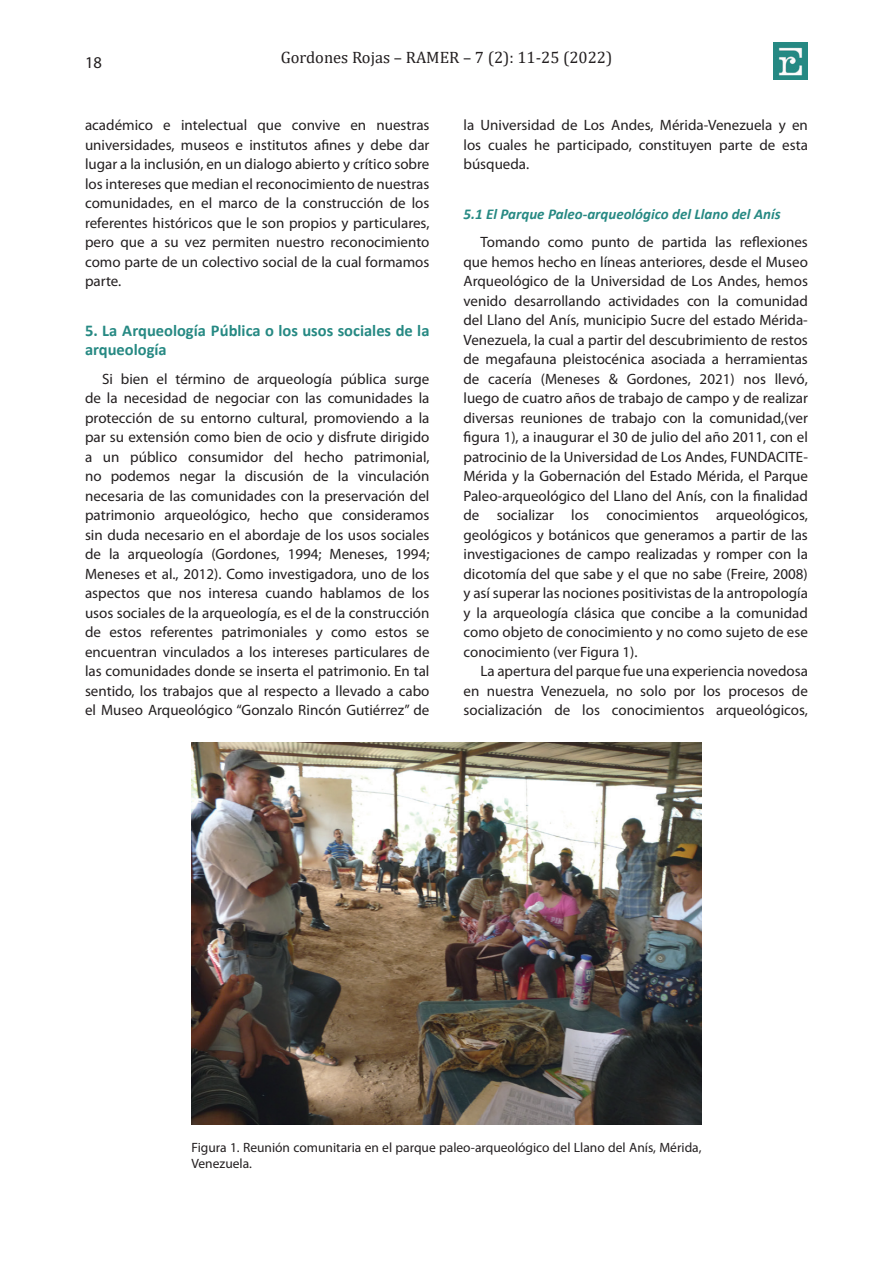
<style>
.page{position:relative;width:893px;height:1263px;background:#fff}
.page>*{position:absolute;margin:0;border:0;box-sizing:border-box;transform-origin:0 0}
.t1{font:700 16.5px/19.5px "Calibri";color:#268983}
.t2{font:16.5px "Cambria";color:#231f20}
.t3{font:16.5px "Myriad Pro";color:#231f20}
.t4{font:15px/19.5px "Myriad Pro";color:#231f20;text-align:justify}
.t5{font:italic 700 15px "Calibri";color:#268983}
.t6{font:13.5px/16.2px "Myriad Pro";color:#231f20}
</style>
<div class="page">
<img style="left:773px;top:42px;width:35px;height:37px">
<img style="left:191px;top:742px;width:510px;height:382px">
<p class="t3" style="left:85px;top:54px;width:18px">18</p>
<p class="t2" style="left:281px;top:47px;width:333px">Gordones Rojas – RAMER – 7 (2): 11-25 (2022)</p>
<p class="t4" style="left:85px;top:116px;width:346px">académico e intelectual que convive en nuestras universidades, museos e institutos afines y debe dar lugar a la inclusión, en un dialogo abierto y crítico sobre los intereses que median el reconocimiento de nuestras comunidades, en el marco de la construcción de los referentes históricos que le son propios y particulares, pero que a su vez permiten nuestro reconocimiento como parte de un colectivo social de la cual formamos parte.</p>
<p class="t1" style="left:85px;top:320px;width:346px">5. La Arqueología Pública o los usos sociales de la arqueología</p>
<p class="t4" style="left:85px;top:369px;width:346px;text-indent:17px">Si bien el término de arqueología pública surge de la necesidad de negociar con las comunidades la protección de su entorno cultural, promoviendo a la par su extensión como bien de ocio y disfrute dirigido a un público consumidor del hecho patrimonial, no podemos negar la discusión de la vinculación necesaria de las comunidades con la preservación del patrimonio arqueológico, hecho que consideramos sin duda necesario en el abordaje de los usos sociales de la arqueología (Gordones, 1994; Meneses, 1994; Meneses et al., 2012). Como investigadora, uno de los aspectos que nos interesa cuando hablamos de los usos sociales de la arqueología, es el de la construcción de estos referentes patrimoniales y como estos se encuentran vinculados a los intereses particulares de las comunidades donde se inserta el patrimonio. En tal sentido, los trabajos que al respecto a llevado a cabo el Museo Arqueológico “Gonzalo Rincón Gutiérrez” de</p>
<p class="t4" style="left:463px;top:116px;width:346px">la Universidad de Los Andes, Mérida-Venezuela y en los cuales he participado, constituyen parte de esta búsqueda.</p>
<p class="t5" style="left:463px;top:203px;width:319px">5.1 El Parque Paleo-arqueológico del Llano del Anís</p>
<p class="t4" style="left:463px;top:233px;width:346px;text-indent:17px">Tomando como punto de partida las reflexiones que hemos hecho en líneas anteriores, desde el Museo Arqueológico de la Universidad de Los Andes, hemos venido desarrollando actividades con la comunidad del Llano del Anís, municipio Sucre del estado Mérida-Venezuela, la cual a partir del descubrimiento de restos de megafauna pleistocénica asociada a herramientas de cacería (Meneses &amp; Gordones, 2021) nos llevó, luego de cuatro años de trabajo de campo y de realizar diversas reuniones de trabajo con la comunidad,(ver figura 1), a inaugurar el 30 de julio del año 2011, con el patrocinio de la Universidad de Los Andes, FUNDACITE-Mérida y la Gobernación del Estado Mérida, el Parque Paleo-arqueológico del Llano del Anís, con la finalidad de socializar los conocimientos arqueológicos, geológicos y botánicos que generamos a partir de las investigaciones de campo realizadas y romper con la dicotomía del que sabe y el que no sabe (Freire, 2008) y así superar las nociones positivistas de la antropología y la arqueología clásica que concibe a la comunidad como objeto de conocimiento y no como sujeto de ese conocimiento (ver Figura 1).</p>
<p class="t4" style="left:463px;top:662px;width:346px;text-indent:17px">La apertura del parque fue una experiencia novedosa en nuestra Venezuela, no solo por los procesos de socialización de los conocimientos arqueológicos,</p>
<p class="t6" style="left:191px;top:1139px;width:512px">Figura 1. Reunión comunitaria en el parque paleo-arqueológico del Llano del Anís, Mérida,<br>Venezuela.</p>
</div>
